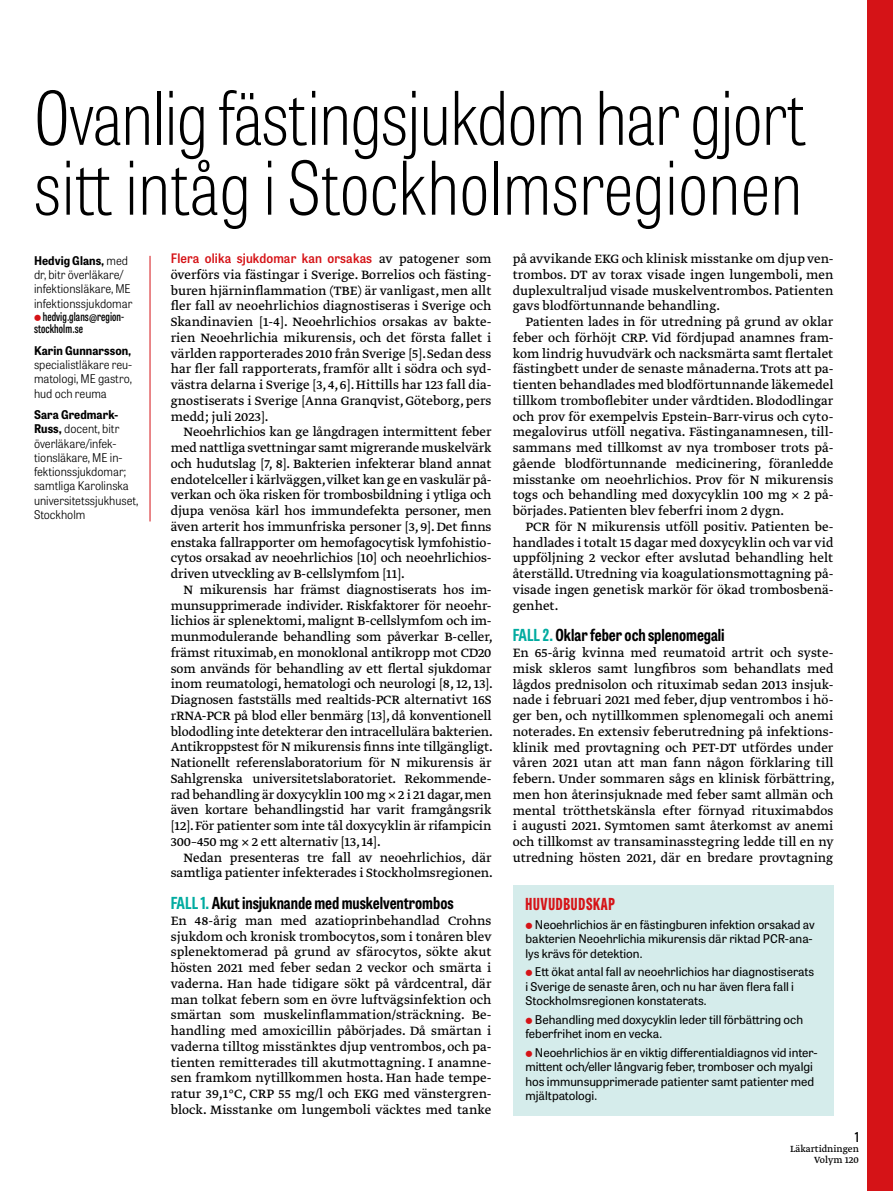
<style>
.page{position:relative;width:893px;height:1191px;background:#fff}
.page>*{position:absolute;margin:0;border:0;box-sizing:border-box;transform-origin:0 0}
.t1{font:100 73.5px/69.8px "Tablet Gothic Condensed";letter-spacing:-.005em;color:#000}
.t2{font:700 16.5px "Tablet Gothic Condensed";color:#000}
.t3{font:800 16.5px "Tablet Gothic Compressed";letter-spacing:.045em;color:#d51317}
.t4{font:14.25px/15.8px "Greta Text Pro Regular Min";color:#000;text-align:justify}
.t5{font:600 13.5px "Tablet Gothic Condensed";color:#000}
.t6{font:600 13.05px "Tablet Gothic Narrow";letter-spacing:.01em;color:#d51317}
.t7{font:12px/14.4px "Tablet Gothic";color:#000}
.t8{font:300 12px/14.2px "Tablet Gothic Narrow";color:#000}
.t9{font:600 12px/12px "Tablet Gothic Compressed";letter-spacing:.01em;color:#000}
.t10{font:700 12px "Tablet Gothic Narrow";letter-spacing:.005em;color:#000}
.t11{font:10.5px/10.5px "Greta Text Pro";color:#000;text-align:right}
.s1{font-weight:700}
.s2{color:#00aba0}
.s3{font-family:"Greta Text Pro Regular Min";font-weight:400;font-size:14.25px;color:#000}
</style>
<div class="page">
<div style="left:867px;top:0;width:26px;height:1191px;background:#d51317"></div>
<hr style="left:150px;top:256px;width:1px;height:265px;background:#d51317">
<div style="left:513px;top:885px;width:320px;height:230px;background:#d5eceb"></div>
<h1 class="t1" style="left:34px;top:81px;width:774px">Ovanlig fästingsjukdom har gjort sitt intåg i Stockholmsregionen</h1>
<p class="t8" style="left:34px;top:253px;width:100px"><span class="s1">Hedvig Glans,</span> med dr, bitr överläkare/ infektionsläkare, ME infektionssjukdomar</p>
<p class="t9" style="left:34px;top:310px;width:92px;text-indent:9px">hedvig.glans@region&shy;stockholm.se</p>
<p class="t10" style="left:34px;top:342px;width:99px">Karin Gunnarsson,</p>
<p class="t8" style="left:34px;top:357px;width:100px;text-align:justify">specialistläkare reu&shy;matologi, ME gastro, hud och reuma</p>
<p class="t8" style="left:34px;top:407px;width:106px"><span class="s1">Sara Gredmark-<br>Russ,</span> docent, bitr överläkare/infek&shy;tionsläkare, ME in&shy;fektionssjukdomar; samtliga Karolinska universitetssjukhuset,<br>Stockholm</p>
<p class="t4" style="left:513px;top:251px;width:322px">på avvikande EKG och klinisk misstanke om djup ven&shy;trombos. DT av torax visade ingen lungemboli, men duplexultraljud visade muskelventrombos. Patienten gavs blodförtunnande behandling.</p>
<p class="t4" style="left:513px;top:314px;width:322px;text-indent:13px">Patienten lades in för utredning på grund av oklar feber och förhöjt CRP. Vid fördjupad anamnes fram&shy;kom lindrig huvudvärk och nacksmärta samt flertalet fästingbett under de senaste månaderna. Trots att pa&shy;tienten behandlades med blodförtunnande läkemedel tillkom tromboflebiter under vårdtiden. Blododlingar och prov för exempelvis Epstein–Barr-virus och cyto&shy;megalovirus utföll negativa. Fästinganamnesen, till&shy;sammans med tillkomst av nya tromboser trots på&shy;gående blodförtunnande medicinering, föranledde misstanke om neoehrlichios. Prov för N mikurensis togs och behandling med doxycyklin 100 mg 2 på&shy;börjades. Patienten blev feberfri inom 2 dygn.</p>
<p class="t4" style="left:513px;top:519px;width:322px;text-indent:13px">PCR för N mikurensis utföll positiv. Patienten be&shy;handlades i totalt 15 dagar med doxycyklin och var vid uppföljning 2 veckor efter avslutad behandling helt återställd. Utredning via koagulationsmottagning på&shy;visade ingen genetisk markör för ökad trombosbenä&shy;genhet.</p>
<p class="t2" style="left:513px;top:624px;width:213px"><span class="s2">FALL 2.</span> Oklar feber och splenomegali</p>
<p class="t4" style="left:513px;top:645px;width:324px">En 65-årig kvinna med reumatoid artrit och syste&shy;misk skleros samt lungfibros som behandlats med lågdos prednisolon och rituximab sedan 2013 insjuk&shy;nade i februari 2021 med feber, djup ventrombos i hö&shy;ger ben, och nytillkommen splenomegali och anemi noterades. En extensiv feberutredning på infektions&shy;klinik med provtagning och PET-DT utfördes under våren 2021 utan att man fann någon förklaring till febern. Under sommaren sågs en klinisk förbättring, men hon återinsjuknade med feber samt allmän och mental trötthetskänsla efter förnyad rituximabdos i augusti 2021. Symtomen samt återkomst av anemi och tillkomst av transaminasstegring ledde till en ny utredning hösten 2021, där en bredare provtagning</p>
<p class="t3" style="left:525px;top:892px;width:91px">HUVUDBUDSKAP</p>
<p class="t7" style="left:525px;top:916px;width:291px;text-indent:9px">Neoehrlichios är en fästingburen infektion orsakad av bakterien Neoehrlichia mikurensis där riktad PCR-ana&shy;lys krävs för detektion.</p>
<p class="t7" style="left:525px;top:964px;width:290px;text-indent:9px">Ett ökat antal fall av neoehrlichios har diagnostiserats i Sverige de senaste åren, och nu har även flera fall i<br>Stockholmsregionen konstaterats.</p>
<p class="t7" style="left:525px;top:1011px;width:279px;text-indent:9px">Behandling med doxycyklin leder till förbättring och feberfrihet inom en vecka.</p>
<p class="t7" style="left:525px;top:1044px;width:294px;text-indent:9px">Neoehrlichios är en viktig differentialdiagnos vid inter&shy;mittent och/eller långvarig feber, tromboser och myalgi hos immunsupprimerade patienter samt patienter med mjältpatologi.</p>
<p class="t6" style="left:171px;top:249px;width:322px">Flera olika sjukdomar kan orsakas <span class="s3">av patogener som</span></p>
<p class="t4" style="left:171px;top:267px;width:322px">överförs via fästingar i Sverige. Borrelios och fästing&shy;buren hjärninflammation (TBE) är vanligast, men allt fler fall av neoehrlichios diagnostiseras i Sverige och Skandinavien [1-4]. Neoehrlichios orsakas av bakte&shy;rien Neoehrlichia mikurensis, och det första fallet i världen rapporterades 2010 från Sverige [5]. Sedan dess har fler fall rapporterats, framför allt i södra och syd&shy;västra delarna i Sverige [3, 4, 6]. Hittills har 123 fall dia&shy;gnostiserats i Sverige [Anna Granqvist, Göteborg, pers medd; juli 2023].</p>
<p class="t4" style="left:171px;top:425px;width:322px;text-indent:13px">Neoehrlichios kan ge långdragen intermittent feber med nattliga svettningar samt migrerande muskelvärk och hudutslag [7, 8]. Bakterien infekterar bland annat endotelceller i kärlväggen,vilket kan ge en vaskulär på&shy;verkan och öka risken för trombosbildning i ytliga och djupa venösa kärl hos immundefekta personer, men även arterit hos immunfriska personer [3, 9]. Det finns enstaka fallrapporter om hemofagocytisk lymfohistio&shy;cytos orsakad av neoehrlichios [10] och neoehrlichios&shy;driven utveckling av B-cellslymfom [11].</p>
<p class="t4" style="left:171px;top:582px;width:324px;text-indent:13px">N mikurensis har främst diagnostiserats hos im&shy;munsupprimerade individer. Riskfaktorer för neoehr&shy;lichios är splenektomi, malignt B-cellslymfom och im&shy;munmodulerande behandling som påverkar B-celler, främst rituximab, en monoklonal antikropp mot CD20 som används för behandling av ett flertal sjukdomar inom reumatologi, hematologi och neurologi [8, 12, 13].<br>Diagnosen fastställs med realtids-PCR alternativt 16S rRNA-PCR på blod eller benmärg [13], då konventionell blododling inte detekterar den intracellulära bakterien.<br>Antikroppstest för N mikurensis finns inte tillgängligt.<br>Nationellt referenslaboratorium för N mikurensis är Sahlgrenska universitetslaboratoriet. Rekommende&shy;rad behandling är doxycyklin 100 mg 2 i 21 dagar, men även kortare behandlingstid har varit framgångsrik [12]. För patienter som inte tål doxycyklin är rifampicin 300–450 mg 2 ett alternativ [13, 14].</p>
<p class="t4" style="left:171px;top:850px;width:324px;text-align:right">Nedan presenteras tre fall av neoehrlichios, där samtliga patienter infekterades i Stockholmsregionen.</p>
<p class="t2" style="left:171px;top:891px;width:284px"><span class="s2">FALL 1.</span> Akut insjuknande med muskelventrombos</p>
<p class="t4" style="left:171px;top:913px;width:322px">En 48-årig man med azatioprinbehandlad Crohns sjukdom och kronisk trombocytos, som i tonåren blev splenektomerad på grund av sfärocytos, sökte akut hösten 2021 med feber sedan 2 veckor och smärta i vaderna. Han hade tidigare sökt på vårdcentral, där man tolkat febern som en övre luftvägsinfektion och smärtan som muskelinflammation/sträckning. Be&shy;handling med amoxicillin påbörjades. Då smärtan i vaderna tilltog misstänktes djup ventrombos, och pa&shy;tienten remitterades till akutmottagning. I anamne&shy;sen framkom nytillkommen hosta. Han hade tempe&shy;ratur 39,1°C, CRP 55 mg/l och EKG med vänstergren&shy;block. Misstanke om lungemboli väcktes med tanke</p>
<p class="t5" style="left:855px;top:1127px;width:6px">1</p>
<p class="t11" style="left:790px;top:1144px;width:70px">Läkartidningen<br>Volym 120</p>
</div>
